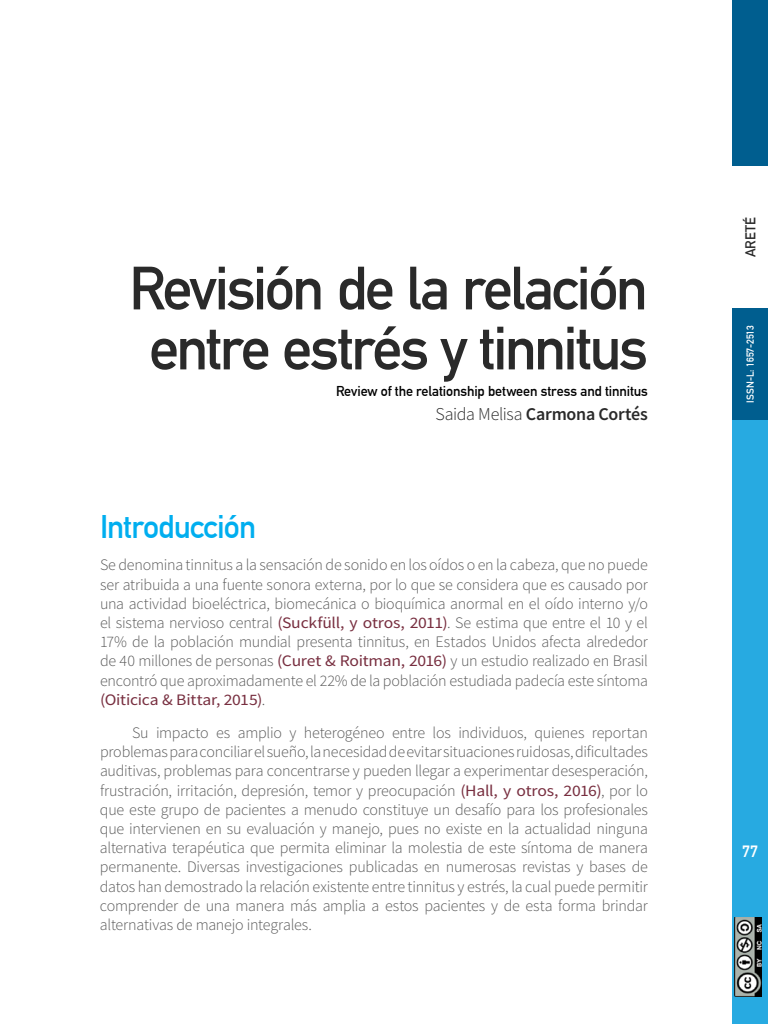
<style>
.page{position:relative;width:768px;height:1024px;background:#fff}
.page>*{position:absolute;margin:0;border:0;box-sizing:border-box;transform-origin:0 0}
.t1{font:700 60px/60px "DIN Alternate";letter-spacing:-.04em;color:#2a2a2a;text-align:center}
.t2{font:700 32px "DIN Alternate";letter-spacing:-.025em;color:#00aeef}
.t3{font:600 18px "Source Sans Pro";letter-spacing:-.015em;color:#2a2a2a}
.t4{font:300 16px/19.2px "Source Sans Pro";letter-spacing:-.015em;color:#5a5a5a;text-align:justify}
.t5{font:700 16px "DIN Alternate";color:#fff}
.t6{font:700 14px "DIN Alternate";letter-spacing:-.01em;color:#000}
.t7{font:700 14px "DIN Alternate";letter-spacing:.005em;color:#2a2a2a}
.t8{font:700 10px "DIN Alternate";letter-spacing:.005em;color:#fff}
.s1{font-weight:300}
.s2{font-weight:400;color:#782f40}
</style>
<div class="page">
<div style="left:732px;top:420px;width:36px;height:604px;background:#27aae1"></div>
<div style="left:732px;top:0;width:36px;height:166px;background:#005e8f"></div>
<img style="left:734px;top:917px;width:28px;height:80px">
<div style="left:732px;top:308px;width:36px;height:112px;background:#005e8f"></div>
<h1 class="t1" style="left:129px;top:254px;width:520px">Revisión de la relación entre estrés y tinnitus</h1>
<p class="t6" style="left:336px;top:381px;width:313px">Review of the relationship between stress and tinnitus</p>
<p class="t3" style="left:436px;top:402px;width:214px"><span class="s1">Saida Melisa</span> Carmona Cortés</p>
<h2 class="t2" style="left:100px;top:503px;width:158px">Introducción</h2>
<p class="t4" style="left:100px;top:556px;width:550px">Se denomina tinnitus a la sensación de sonido en los oídos o en la cabeza, que no puede ser atribuida a una fuente sonora externa, por lo que se considera que es causado por una actividad bioeléctrica, biomecánica o bioquímica anormal en el oído interno y/o el sistema nervioso central <span class="s2">(Suckfüll, y otros, 2011)</span>. Se estima que entre el 10 y el 17% de la población mundial presenta tinnitus, en Estados Unidos afecta alrededor de 40 millones de personas <span class="s2">(Curet &amp; Roitman, 2016)</span> y un estudio realizado en Brasil encontró que aproximadamente el 22% de la población estudiada padecía este síntoma <span class="s2">(Oiticica &amp; Bittar, 2015)</span>.</p>
<p class="t4" style="left:100px;top:723px;width:550px;text-indent:32px">Su impacto es amplio y heterogéneo entre los individuos, quienes reportan problemas para conciliar el sueño, la necesidad de evitar situaciones ruidosas, dificultades auditivas, problemas para concentrarse y pueden llegar a experimentar desesperación, frustración, irritación, depresión, temor y preocupación <span class="s2">(Hall, y otros, 2016)</span>, por lo que este grupo de pacientes a menudo constituye un desafío para los profesionales que intervienen en su evaluación y manejo, pues no existe en la actualidad ninguna alternativa terapéutica que permita eliminar la molestia de este síntoma de manera permanente. Diversas investigaciones publicadas en numerosas revistas y bases de datos han demostrado la relación existente entre tinnitus y estrés, la cual puede permitir comprender de una manera más amplia a estos pacientes y de esta forma brindar alternativas de manejo integrales.</p>
<p class="t7" style="left:740px;top:257px;width:42px;rotate:-90deg">ARETÉ</p>
<p class="t8" style="left:743px;top:403px;width:79px;rotate:-90deg">ISSN-L: 1657-2513</p>
<p class="t5" style="left:742px;top:839px;width:17px">77</p>
</div>
